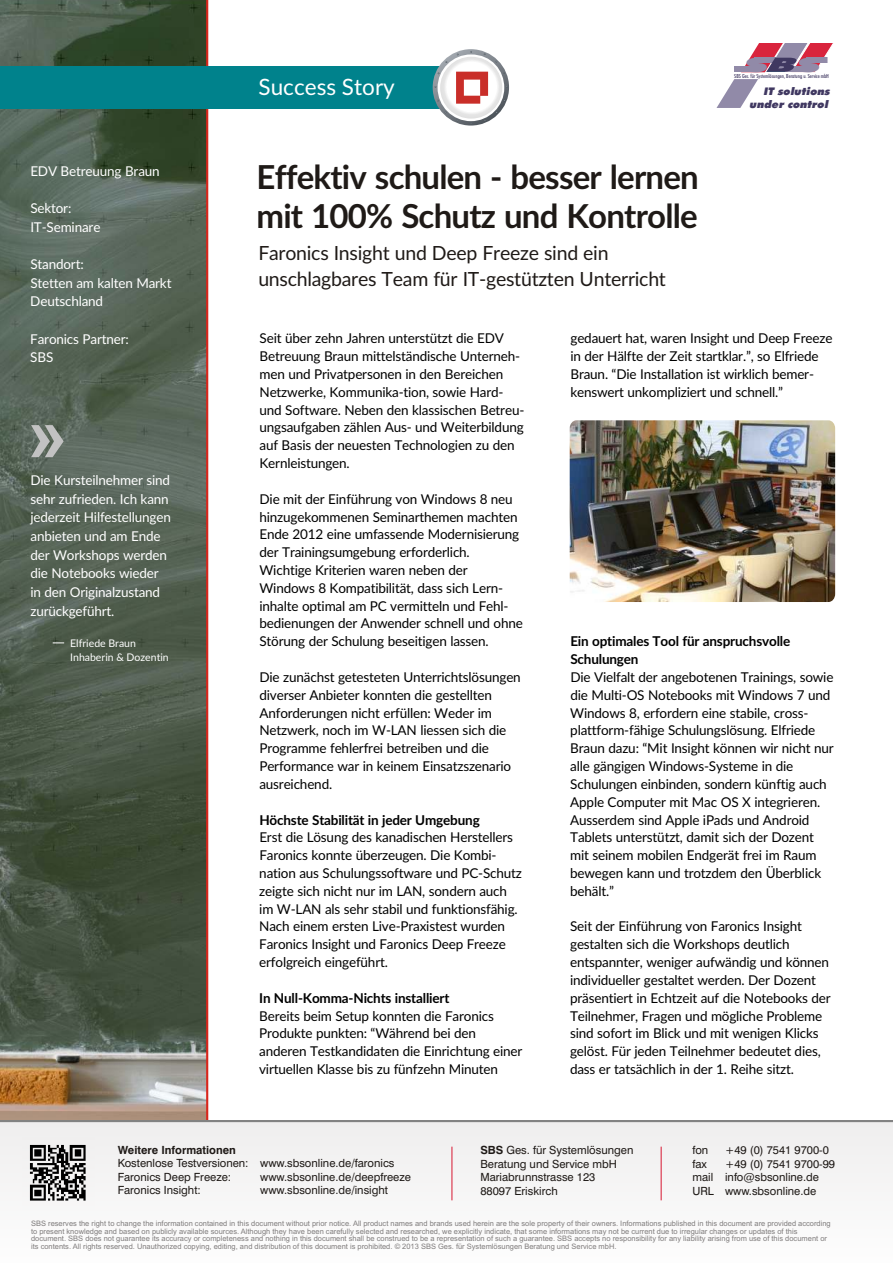
<style>
.page{position:relative;width:893px;height:1263px;background:#fff}
.page>*{position:absolute;margin:0;border:0;box-sizing:border-box;transform-origin:0 0}
.t1{font:700 72px "Arial";color:#c2c2c2}
.t2{font:700 33px/39.6px "Lato";letter-spacing:-.025em;color:#1f1a17}
.t3{font:22.5px "Lato";color:#fff}
.t4{font:900 19.65px "Futura BT";color:#918aa8;scale:1.88 1}
.t5{font:19.5px/25.8px "Lato";letter-spacing:-.015em;color:#1f1a17}
.t6{font:13.5px/17.9px "Lato";letter-spacing:-.015em;color:#000}
.t7{font:13.5px/18.6px "Lato";letter-spacing:-.015em;color:#fff}
.t8{font:700 13.5px/17.9px "Lato";letter-spacing:-.01em;color:#000}
.t9{font:11.25px/13.5px "Swiss 721 BT";color:#1f1a17}
.t10{font:700 11.25px "Swiss 721 BT";color:#1f1a17}
.t11{font:10.5px/14.5px "Lato";color:#fff}
.t12{font:italic 900 10.5px/12.6px "Futura BT";color:#403861;text-align:right;scale:1.04 1}
.t13{font:7.5px/7.5px "Arial";color:#807d7d}
.t14{font:500 condensed 5.55px "Futura BT";color:#403861}
.s1{font-weight:700}
</style>
<div class="page">
<svg style="left:0;top:0;width:208px;height:1120px;background:#545f4f"></svg>
<div style="left:0;top:1120px;width:893px;height:67px;background:#f2f1f1"></div>
<svg style="left:660px;top:1146px;width:2px;height:55px"></svg>
<svg style="left:716px;top:43px;width:118px;height:65px"></svg>
<svg style="left:52px;top:642px;width:13px;height:2px"></svg>
<img style="left:23px;top:1138px;width:71px;height:63px">
<img style="left:570px;top:420px;width:265px;height:182px">
<svg style="left:451px;top:1146px;width:2px;height:55px"></svg>
<div style="left:0;top:66px;width:444px;height:43px;background:#00828c"></div>
<svg style="left:433px;top:49px;width:76px;height:77px"></svg>
<svg style="left:438px;top:54px;width:66px;height:67px"></svg>
<svg style="left:440px;top:57px;width:62px;height:62px"></svg>
<svg style="left:437px;top:99px;width:6px;height:2px"></svg>
<svg style="left:456px;top:72px;width:32px;height:32px"></svg>
<p class="t7" style="left:30px;top:162px;width:131px">EDV Betreuung Braun</p>
<p class="t7" style="left:30px;top:200px;width:72px">Sektor:<br>IT-Seminare</p>
<p class="t7" style="left:30px;top:256px;width:143px">Standort:<br>Stetten am kalten Markt<br>Deutschland</p>
<p class="t7" style="left:30px;top:330px;width:100px">Faronics Partner:<br>SBS</p>
<h1 class="t1" style="left:27px;top:407px;width:42px">»</h1>
<p class="t7" style="left:30px;top:472px;width:142px">Die Kursteilnehmer sind sehr zufrieden. Ich kann jederzeit Hilfestellungen anbieten und am Ende der Workshops werden die Notebooks wieder in den Originalzustand zurückgeführt.</p>
<p class="t11" style="left:70px;top:636px;width:100px">Elfriede Braun<br>Inhaberin &amp; Dozentin</p>
<h3 class="t3" style="left:259px;top:77px;width:138px">Success Story</h3>
<h2 class="t2" style="left:257px;top:159px;width:444px">Effektiv schulen - besser lernen mit 100% Schutz und Kontrolle</h2>
<h3 class="t5" style="left:258px;top:241px;width:409px">Faronics Insight und Deep Freeze sind ein unschlagbares Team für IT-gestützten Unterricht</h3>
<h3 class="t4" style="left:745px;top:57px;width:13px">S</h3>
<h3 class="t4" style="left:797px;top:57px;width:13px">S</h3>
<p class="t12" style="left:749px;top:86px;width:81px">IT solutions under control</p>
<p class="t14" style="left:734px;top:74px;width:96px">SBS Ges. für Systemlösungen, Beratung u. Service mbH</p>
<p class="t6" style="left:260px;top:330px;width:246px">Seit über zehn Jahren unterstützt die EDV</p>
<p class="t6" style="left:570px;top:330px;width:263px">gedauert hat, waren Insight und Deep Freeze</p>
<p class="t6" style="left:260px;top:348px;width:262px">Betreuung Braun mittelständische Unterneh-</p>
<p class="t6" style="left:570px;top:348px;width:250px">in der Hälfte der Zeit startklar.”, so Elfriede</p>
<p class="t6" style="left:260px;top:366px;width:245px">men und Privatpersonen in den Bereichen</p>
<p class="t6" style="left:570px;top:366px;width:245px">Braun. “Die Installation ist wirklich bemer-</p>
<p class="t6" style="left:260px;top:384px;width:246px">Netzwerke, Kommunika-tion, sowie Hard-</p>
<p class="t6" style="left:570px;top:384px;width:214px">kenswert unkompliziert und schnell.”</p>
<p class="t6" style="left:260px;top:402px;width:266px">und Software. Neben den klassischen Betreu&shy;ungsaufgaben zählen Aus- und Weiterbildung auf Basis der neuesten Technologien zu den Kernleistungen.</p>
<p class="t6" style="left:259px;top:491px;width:265px">Die mit der Einführung von Windows 8 neu hinzugekommenen Seminarthemen machten Ende 2012 eine umfassende Modernisierung der Trainingsumgebung erforderlich.<br>Wichtige Kriterien waren neben der Windows 8 Kompatibilität, dass sich Lern&shy;inhalte optimal am PC vermitteln und Fehl&shy;bedienungen der Anwender schnell und ohne Störung der Schulung beseitigen lassen.</p>
<p class="t8" style="left:570px;top:633px;width:221px">Ein optimales Tool für anspruchsvolle<br>Schulungen</p>
<p class="t6" style="left:259px;top:669px;width:263px">Die zunächst getesteten Unterrichtslösungen</p>
<p class="t6" style="left:570px;top:669px;width:265px">Die Vielfalt der angebotenen Trainings, sowie</p>
<p class="t6" style="left:259px;top:687px;width:234px">diverser Anbieter konnten die gestellten</p>
<p class="t6" style="left:570px;top:687px;width:262px">die Multi-OS Notebooks mit Windows 7 und</p>
<p class="t6" style="left:259px;top:704px;width:234px">Anforderungen nicht erfüllen: Weder im</p>
<p class="t6" style="left:570px;top:704px;width:240px">Windows 8, erfordern eine stabile, cross-</p>
<p class="t6" style="left:259px;top:722px;width:248px">Netzwerk, noch im W-LAN liessen sich die</p>
<p class="t6" style="left:570px;top:722px;width:247px">plattform-fähige Schulungslösung. Elfriede</p>
<p class="t6" style="left:259px;top:740px;width:231px">Programme fehlerfrei betreiben und die</p>
<p class="t6" style="left:570px;top:740px;width:265px">Braun dazu: “Mit Insight können wir nicht nur</p>
<p class="t6" style="left:259px;top:758px;width:253px">Performance war in keinem Einsatzszenario</p>
<p class="t6" style="left:570px;top:758px;width:225px">alle gängigen Windows-Systeme in die</p>
<p class="t6" style="left:259px;top:776px;width:74px">ausreichend.</p>
<p class="t6" style="left:570px;top:776px;width:258px">Schulungen einbinden, sondern künftig auch<br>Apple Computer mit Mac OS X integrieren.</p>
<p class="t8" style="left:259px;top:811px;width:222px">Höchste Stabilität in jeder Umgebung</p>
<p class="t6" style="left:570px;top:811px;width:241px">Ausserdem sind Apple iPads und Android</p>
<p class="t6" style="left:259px;top:829px;width:255px">Erst die Lösung des kanadischen Herstellers</p>
<p class="t6" style="left:570px;top:829px;width:245px">Tablets unterstützt, damit sich der Dozent</p>
<p class="t6" style="left:259px;top:847px;width:239px">Faronics konnte überzeugen. Die Kombi-</p>
<p class="t6" style="left:570px;top:847px;width:248px">mit seinem mobilen Endgerät frei im Raum</p>
<p class="t6" style="left:259px;top:865px;width:264px">nation aus Schulungssoftware und PC-Schutz</p>
<p class="t6" style="left:570px;top:865px;width:252px">bewegen kann und trotzdem den Überblick</p>
<p class="t6" style="left:259px;top:883px;width:249px">zeigte sich nicht nur im LAN, sondern auch</p>
<p class="t6" style="left:570px;top:883px;width:45px">behält.”</p>
<p class="t6" style="left:259px;top:900px;width:260px">im W-LAN als sehr stabil und funktionsfähig.<br>Nach einem ersten Live-Praxistest wurden</p>
<p class="t6" style="left:570px;top:918px;width:233px">Seit der Einführung von Faronics Insight</p>
<p class="t6" style="left:259px;top:936px;width:248px">Faronics Insight und Faronics Deep Freeze</p>
<p class="t6" style="left:570px;top:936px;width:221px">gestalten sich die Workshops deutlich</p>
<p class="t6" style="left:259px;top:954px;width:130px">erfolgreich eingeführt.</p>
<p class="t6" style="left:570px;top:954px;width:260px">entspannter, weniger aufwändig und können individueller gestaltet werden. Der Dozent</p>
<p class="t8" style="left:259px;top:990px;width:192px">In Null-Komma-Nichts installiert</p>
<p class="t6" style="left:570px;top:990px;width:262px">präsentiert in Echtzeit auf die Notebooks der</p>
<p class="t6" style="left:259px;top:1007px;width:236px">Bereits beim Setup konnten die Faronics</p>
<p class="t6" style="left:570px;top:1007px;width:254px">Teilnehmer, Fragen und mögliche Probleme</p>
<p class="t6" style="left:259px;top:1025px;width:218px">Produkte punkten: “Während bei den</p>
<p class="t6" style="left:570px;top:1025px;width:250px">sind sofort im Blick und mit wenigen Klicks</p>
<p class="t6" style="left:259px;top:1043px;width:265px">anderen Testkandidaten die Einrichtung einer</p>
<p class="t6" style="left:570px;top:1043px;width:252px">gelöst. Für jeden Teilnehmer bedeutet dies,</p>
<p class="t6" style="left:259px;top:1061px;width:240px">virtuellen Klasse bis zu fünfzehn Minuten</p>
<p class="t6" style="left:570px;top:1061px;width:225px">dass er tatsächlich in der 1. Reihe sitzt.</p>
<p class="t10" style="left:118px;top:1145px;width:120px">Weitere Informationen</p>
<p class="t9" style="left:118px;top:1158px;width:278px">Kostenlose Testversionen: www.sbsonline.de/faronics<br>Faronics Deep Freeze:</p>
<p class="t9" style="left:260px;top:1171px;width:152px">www.sbsonline.de/deepfreeze</p>
<p class="t9" style="left:118px;top:1185px;width:85px">Faronics Insight:</p>
<p class="t9" style="left:260px;top:1185px;width:129px">www.sbsonline.de/insight</p>
<p class="t9" style="left:480px;top:1144px;width:155px"><span class="s1">SBS</span> Ges. für Systemlösungen<br>Beratung und Service mbH<br>Mariabrunnstrasse 123<br>88097 Eriskirch</p>
<p class="t9" style="left:692px;top:1144px;width:17px">fon</p>
<p class="t9" style="left:725px;top:1144px;width:105px">+49 (0) 7541 9700-0</p>
<p class="t9" style="left:692px;top:1158px;width:16px">fax</p>
<p class="t9" style="left:692px;top:1158px;width:144px;text-indent:33px">+49 (0) 7541 9700-99 mail info@sbsonline.de<br>URL www.sbsonline.de</p>
<p class="t13" style="left:31px;top:1220px;width:801px">SBS reserves the right to change the information contained in this document without prior notice. All product names and brands used herein are the sole property of their owners. Informations published in this document are provided according to present knowledge and based on publicly available sources. Although they have been carefully selected and researched, we explicitly indicate, that some informations may not be current due to irregular changes or updates of this document. SBS does not guarantee its accuracy or completeness and nothing in this document shall be construed to be a representation of such a guarantee. SBS accepts no responsibility for any liability arising from use of this document or its contents. All rights reserved. Unauthorized copying, editing, and distribution of this document is prohibited. © 2013 SBS Ges. für Systemlösungen Beratung und Service mbH.</p>
</div>
